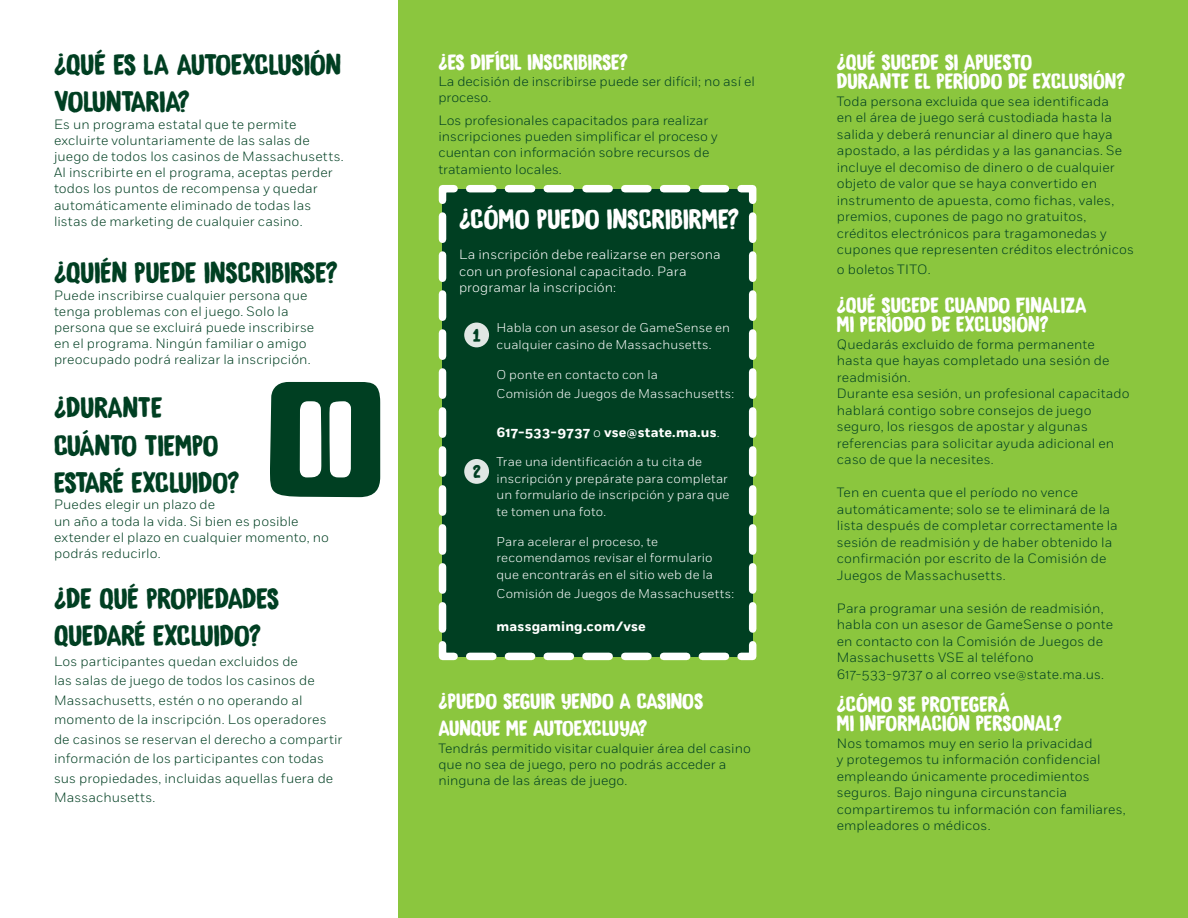
<style>
.page{position:relative;width:1188px;height:918px;background:#fff}
.page>*{position:absolute;margin:0;border:0;box-sizing:border-box;transform-origin:0 0}
.body_9_13{font:30px/37.5px "Game Sense Hand";color:#003f22}
.body_9_13-2{font:30px "Game Sense Hand";letter-spacing:-.02em;color:#003f22}
.t1{font:28.5px "Game Sense Hand";color:#fff}
.body_9_13-3{font:22.5px/19.5px "Game Sense Hand";color:#fff}
.t2{font:19.2px "Game Sense Hand";color:#003f22}
.body_9_13-4{font:300 13.5px/16.5px "Fort";letter-spacing:.005em;color:#003f22}
.body_9_13-5{font:300 13.5px/16.5px "Fort";letter-spacing:.005em;color:#fff}
.body_9_13-6{font:700 13.5px "Fort";letter-spacing:.01em;color:#fff}
.body_9_13-7{font:300 12.75px/16.5px "Fort";letter-spacing:.01em;color:#fff}
.s1{font-weight:300}
</style>
<div class="page">
<div style="left:398px;top:0;width:790px;height:918px;background:#8bc63e"></div>
<svg style="left:438px;top:185px;width:319px;height:476px;background:#114c2f"></svg>
<div style="left:464px;top:323px;width:25px;height:24px;background:#e0e7e4;border-radius:50%"></div>
<div style="left:464px;top:459px;width:25px;height:25px;background:#e0e7e4;border-radius:50%"></div>
<svg style="left:270px;top:382px;width:110px;height:115px"></svg>
<p class="body_9_13" style="left:54px;top:46px;width:289px">¿QUÉ ES LA AUTOEXCLUSIÓN</p>
<p class="body_9_13" style="left:54px;top:83px;width:137px">VOLUNTARIA?</p>
<p class="body_9_13-4" style="left:54px;top:116px;width:291px">Es un programa estatal que te permite excluirte voluntariamente de las salas de juego de todos los casinos de Massachusetts.<br>Al inscribirte en el programa, aceptas perder todos los puntos de recompensa y quedar automáticamente eliminado de todas las listas de marketing de cualquier casino.</p>
<p class="body_9_13" style="left:54px;top:254px;width:285px">¿QUIÉN PUEDE INSCRIBIRSE?</p>
<p class="body_9_13-4" style="left:54px;top:287px;width:262px">Puede inscribirse cualquier persona que tenga problemas con el juego. Solo la persona que se excluirá puede inscribirse en el programa. Ningún familiar o amigo preocupado podrá realizar la inscripción.</p>
<p class="body_9_13" style="left:54px;top:389px;width:110px">¿DURANTE</p>
<p class="body_9_13" style="left:54px;top:427px;width:166px">CUÁNTO TIEMPO</p>
<p class="body_9_13-2" style="left:54px;top:465px;width:187px">ESTARÉ EXCLUIDO?</p>
<p class="body_9_13-4" style="left:54px;top:497px;width:277px">Puedes elegir un plazo de<br>un año a toda la vida. Si bien es posible extender el plazo en cualquier momento, no podrás reducirlo.</p>
<p class="body_9_13" style="left:54px;top:580px;width:227px">¿DE QUÉ PROPIEDADES<br>QUEDARÉ EXCLUIDO?</p>
<p class="body_9_13-4" style="left:54px;top:652px;width:290px;line-height:19.5px">Los participantes quedan excluidos de<br>las salas de juego de todos los casinos de Massachusetts, estén o no operando al momento de la inscripción. Los operadores de casinos se reservan el derecho a compartir información de los participantes con todas sus propiedades, incluidas aquellas fuera de Massachusetts.</p>
<p class="body_9_13-3" style="left:438px;top:52px;width:191px">¿ES DIFÍCIL INSCRIBIRSE?</p>
<p class="body_9_13-4" style="left:438px;top:73px;width:318px">La decisión de inscribirse puede ser difícil; no así el proceso.</p>
<p class="body_9_13-4" style="left:438px;top:112px;width:281px">Los profesionales capacitados para realizar inscripciones pueden simplificar el proceso y cuentan con información sobre recursos de tratamiento locales.</p>
<p class="t1" style="left:459px;top:202px;width:282px">¿CÓMO PUEDO INSCRIBIRME?</p>
<p class="body_9_13-5" style="left:459px;top:247px;width:263px">La inscripción debe realizarse en persona con un profesional capacitado. Para programar la inscripción:</p>
<p class="body_9_13-7" style="left:497px;top:319px;width:235px">Habla con un asesor de GameSense en cualquier casino de Massachusetts.</p>
<p class="body_9_13-7" style="left:497px;top:364px;width:239px;line-height:19.5px">O ponte en contacto con la<br>Comisión de Juegos de Massachusetts:</p>
<p class="body_9_13-6" style="left:497px;top:424px;width:225px">617-533-9737 <span class="s1">o</span> vse@state.ma.us<span class="s1">.</span></p>
<p class="body_9_13-7" style="left:497px;top:454px;width:235px">Trae una identificación a tu cita de inscripción y prepárate para completar un formulario de inscripción y para que te tomen una foto.</p>
<p class="body_9_13-7" style="left:497px;top:533px;width:218px">Para acelerar el proceso, te recomendamos revisar el formulario que encontrarás en el sitio web de la</p>
<p class="body_9_13-7" style="left:497px;top:586px;width:239px">Comisión de Juegos de Massachusetts:</p>
<p class="body_9_13-6" style="left:497px;top:618px;width:151px">massgaming.com/vse</p>
<p class="t2" style="left:473px;top:323px;width:9px">1</p>
<p class="t2" style="left:473px;top:459px;width:10px">2</p>
<p class="body_9_13-3" style="left:438px;top:692px;width:266px">¿PUEDO SEGUIR YENDO A CASINOS</p>
<p class="body_9_13-3" style="left:438px;top:719px;width:210px">AUNQUE ME AUTOEXCLUYA?</p>
<p class="body_9_13-4" style="left:438px;top:740px;width:314px">Tendrás permitido visitar cualquier área del casino que no sea de juego, pero no podrás acceder a ninguna de las áreas de juego.</p>
<p class="body_9_13-3" style="left:837px;top:52px;width:290px">¿QUÉ SUCEDE SI APUESTO<br>DURANTE EL PERÍODO DE EXCLUSIÓN?</p>
<p class="body_9_13-4" style="left:837px;top:93px;width:299px">Toda persona excluida que sea identificada<br>en el área de juego será custodiada hasta la salida y deberá renunciar al dinero que haya apostado, a las pérdidas y a las ganancias. Se incluye el decomiso de dinero o de cualquier objeto de valor que se haya convertido en instrumento de apuesta, como fichas, vales, premios, cupones de pago no gratuitos, créditos electrónicos para tragamonedas y cupones que representen créditos electrónicos</p>
<p class="body_9_13-4" style="left:837px;top:261px;width:95px">o boletos TITO.</p>
<p class="body_9_13-3" style="left:837px;top:295px;width:251px">¿QUÉ SUCEDE CUANDO FINALIZA<br>MI PERÍODO DE EXCLUSIÓN?</p>
<p class="body_9_13-4" style="left:837px;top:336px;width:294px">Quedarás excluido de forma permanente hasta que hayas completado una sesión de readmisión.<br>Durante esa sesión, un profesional capacitado hablará contigo sobre consejos de juego seguro, los riesgos de apostar y algunas referencias para solicitar ayuda adicional en caso de que la necesites.</p>
<p class="body_9_13-4" style="left:837px;top:484px;width:283px">Ten en cuenta que el período no vence automáticamente; solo se te eliminará de la lista después de completar correctamente la sesión de readmisión y de haber obtenido la confirmación por escrito de la Comisión de Juegos de Massachusetts.</p>
<p class="body_9_13-4" style="left:837px;top:600px;width:278px">Para programar una sesión de readmisión, habla con un asesor de GameSense o ponte en contacto con la Comisión de Juegos de Massachusetts VSE al teléfono 617-533-9737 o al correo vse@state.ma.us.</p>
<p class="body_9_13-3" style="left:837px;top:694px;width:227px">¿CÓMO SE PROTEGERÁ<br>MI INFORMACIÓN PERSONAL?</p>
<p class="body_9_13-4" style="left:837px;top:735px;width:291px">Nos tomamos muy en serio la privacidad<br>y protegemos tu información confidencial empleando únicamente procedimientos seguros. Bajo ninguna circunstancia compartiremos tu información con familiares, empleadores o médicos.</p>
</div>
